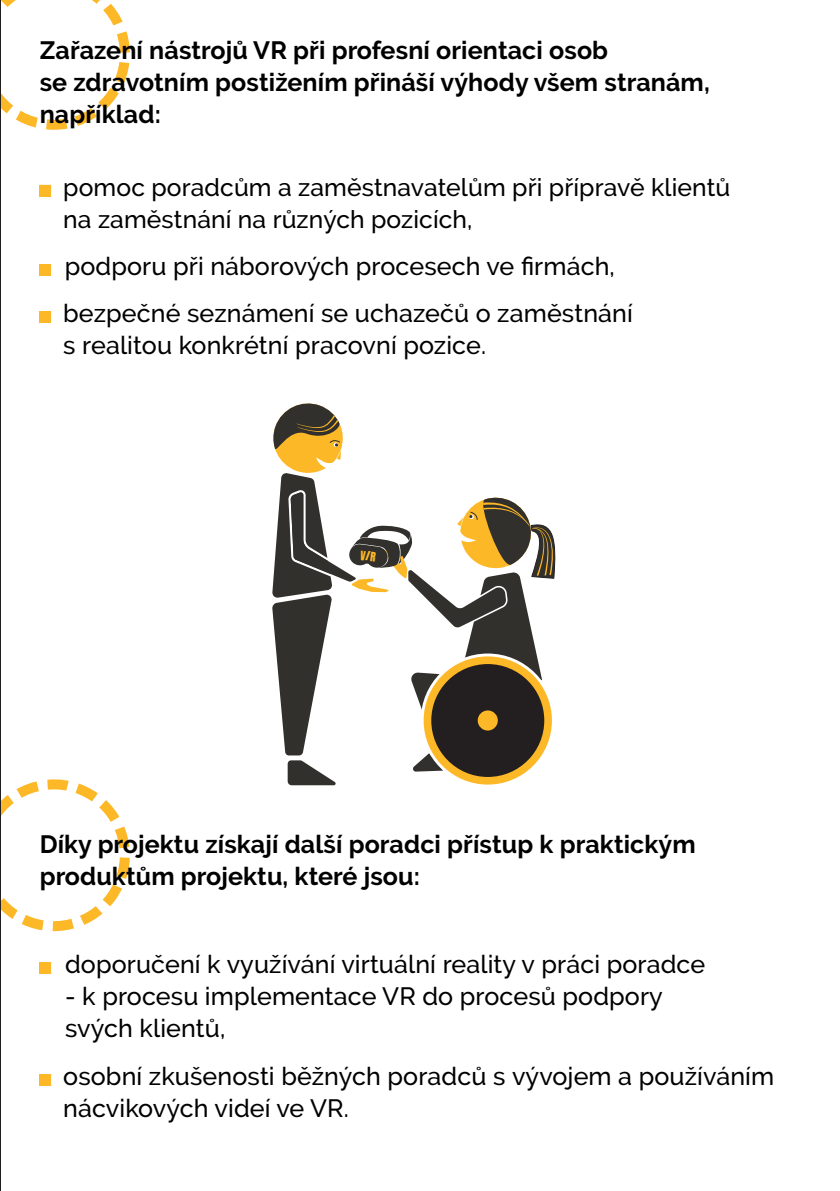
<style>
.page{position:relative;width:840px;height:1191px;background:#fff}
.page>*{position:absolute;margin:0;border:0;box-sizing:border-box;transform-origin:0 0}
.t1{font:500 25px/32px "Raleway";letter-spacing:.005em;color:#000}
.t2{font:700 25px/32px "Raleway";letter-spacing:.005em;color:#000}
.t3{font:500 24.6px/32px "Raleway";letter-spacing:.005em;color:#000}
</style>
<div class="page">
<svg style="left:1px;top:779px;width:129px;height:153px"></svg>
<svg style="left:1px;top:0;width:129px;height:130px"></svg>
<svg style="left:40px;top:185px;width:11px;height:11px"></svg>
<svg style="left:40px;top:264px;width:11px;height:11px"></svg>
<svg style="left:40px;top:311px;width:11px;height:12px"></svg>
<svg style="left:40px;top:962px;width:11px;height:11px"></svg>
<svg style="left:40px;top:1074px;width:11px;height:12px"></svg>
<hr style="left:0;top:0;width:1px;height:1191px;background:#231f20">
<svg style="left:272px;top:403px;width:284px;height:382px"></svg>
<p class="t2" style="left:40px;top:34px;width:671px">Zařazení nástrojů VR při profesní orientaci osob<br>se zdravotním postižením přináší výhody všem stranám, například:</p>
<p class="t3" style="left:63px;top:171px;width:668px">pomoc poradcům a zaměstnavatelům při přípravě klientů na zaměstnání na různých pozicích,</p>
<p class="t1" style="left:63px;top:243px;width:571px;line-height:47.2px">podporu při náborových procesech ve firmách, bezpečné seznámení se uchazečů o zaměstnání</p>
<p class="t1" style="left:63px;top:330px;width:424px">s realitou konkrétní pracovní pozice.</p>
<p class="t2" style="left:40px;top:828px;width:657px">Díky projektu získají další poradci přístup k praktickým produktům projektu, které jsou:</p>
<p class="t1" style="left:65px;top:948px;width:641px">doporučení k využívání virtuální reality v práci poradce</p>
<p class="t1" style="left:65px;top:980px;width:599px">- k procesu implementace VR do procesů podpory svých klientů,</p>
<p class="t1" style="left:63px;top:1060px;width:712px">osobní zkušenosti běžných poradců s vývojem a používáním nácvikových videí ve VR.</p>
</div>
